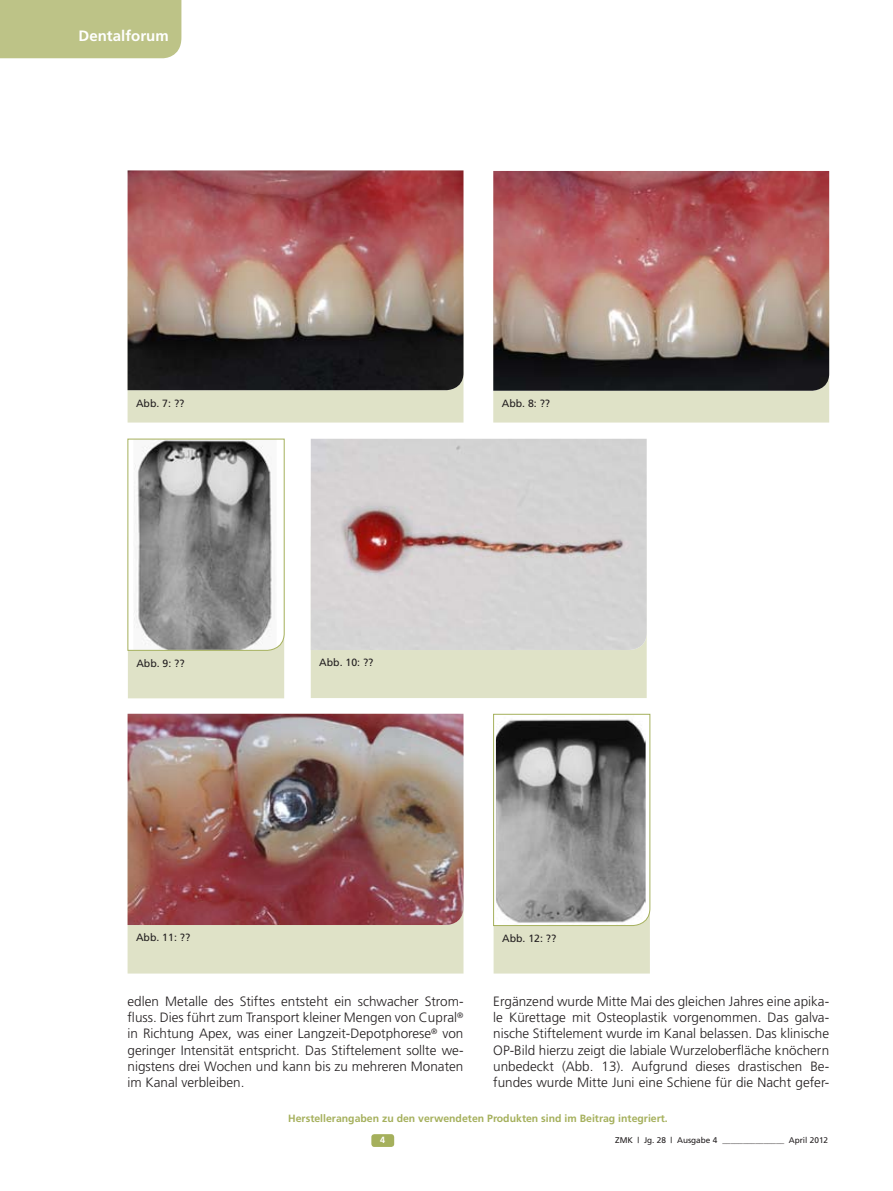
<style>
.page{position:relative;width:893px;height:1191px;background:#fff}
.page>*{position:absolute;margin:0;border:0;box-sizing:border-box;transform-origin:0 0}
.t1{font:700 15px "Frutiger";color:#fff}
.t2{font:300 13.5px/16.2px "Frutiger";color:#231f20;text-align:justify}
.t3{font:700 10.5px "Frutiger";color:#a5b05c}
.t4{font:10.5px "Frutiger";color:#231f20}
.t5{font:700 9px "Frutiger";color:#fff}
.t6{font:8.25px "Frutiger";color:#231f20}
</style>
<div class="page">
<div style="left:0;top:0;width:181px;height:58px;background:#bdc387"></div>
<div style="left:371px;top:1134px;width:23px;height:13px;background:#a5b05c;border-radius:3px"></div>
<div style="left:493px;top:277px;width:336px;height:145px;background:#dfe2c7"></div>
<div style="left:311px;top:536px;width:336px;height:162px;background:#dfe2c7"></div>
<div style="left:128px;top:811px;width:335px;height:162px;background:#dfe2c7"></div>
<img style="left:493px;top:171px;width:336px;height:220px">
<img style="left:311px;top:439px;width:336px;height:211px">
<img style="left:128px;top:713px;width:335px;height:212px">
<div style="left:128px;top:536px;width:156px;height:162px;background:#dfe2c7"></div>
<svg style="left:127px;top:438px;width:158px;height:213px;background:#9d9d9b"></svg>
<div style="left:494px;top:811px;width:156px;height:162px;background:#dfe2c7"></div>
<svg style="left:493px;top:713px;width:157px;height:213px;background:#8c8c8b"></svg>
<div style="left:128px;top:276px;width:335px;height:146px;background:#dfe2c7"></div>
<img style="left:128px;top:170px;width:335px;height:220px">
<p class="t1" style="left:79px;top:27px;width:92px">Dentalforum</p>
<p class="t4" style="left:136px;top:397px;width:50px">Abb. 7: ??</p>
<p class="t4" style="left:136px;top:657px;width:50px">Abb. 9: ??</p>
<p class="t4" style="left:319px;top:656px;width:56px">Abb. 10: ??</p>
<p class="t4" style="left:502px;top:397px;width:50px">Abb. 8: ??</p>
<p class="t4" style="left:136px;top:931px;width:56px">Abb. 11: ??</p>
<p class="t2" style="left:128px;top:993px;width:337px">edlen Metalle des Stiftes entsteht ein schwacher Strom&shy;fluss. Dies führt zum Transport kleiner Mengen von Cupral<sup>® </sup>in Richtung Apex, was einer Langzeit-Depotphorese<sup>®</sup> von geringer Intensität entspricht. Das Stiftelement sollte we&shy;nigstens drei Wochen und kann bis zu mehreren Monaten im Kanal verbleiben.</p>
<p class="t4" style="left:502px;top:932px;width:56px">Abb. 12: ??</p>
<p class="t2" style="left:493px;top:993px;width:337px">Ergänzend wurde Mitte Mai des gleichen Jahres eine apika&shy;le Kürettage mit Osteoplastik vorgenommen. Das galva&shy;nische Stiftelement wurde im Kanal belassen. Das klinische OP-Bild hierzu zeigt die labiale Wurzeloberfläche knöchern unbedeckt (Abb. 13). Aufgrund dieses drastischen Be&shy;fundes wurde Mitte Juni eine Schiene für die Nacht gefer-</p>
<p class="t3" style="left:288px;top:1112px;width:381px">Herstellerangaben zu den verwendeten Produkten sind im Beitrag integriert.</p>
<p class="t5" style="left:380px;top:1134px;width:7px">4</p>
<p class="t6" style="left:615px;top:1135px;width:214px">ZMK | Jg. 28 | Ausgabe 4 _______________ April 2012</p>
</div>
